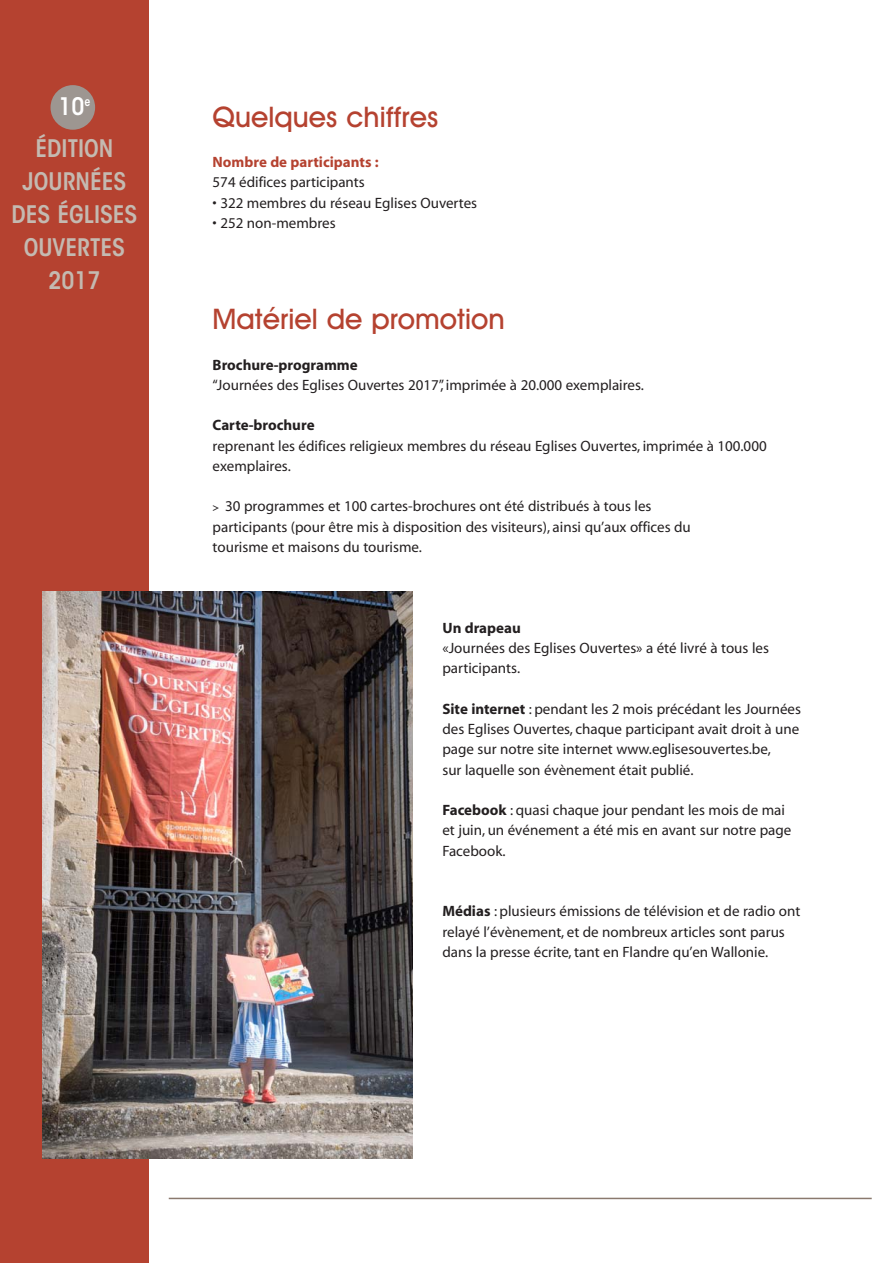
<style>
.page{position:relative;width:893px;height:1263px;background:#fff}
.page>*{position:absolute;margin:0;border:0;box-sizing:border-box;transform-origin:0 0}
.t1{font:500 28.5px "Avant Garde IT Cby BT";color:#b54230}
.t2{font:600 condensed 24px/33px "ITC Avant Garde Std";color:#c4bab1;text-align:center}
.t3{font:15px/20.2px "Myriad";color:#231f20}
.t4{font:700 15px "Myriad";color:#231f20}
.t5{font:700 15px "Myriad";color:#b54230}
.s1{color:#fff}
.s2{font-weight:700}
</style>
<div class="page">
<div style="left:0;top:0;width:149px;height:1263px;background:#b54230"></div>
<div style="left:51px;top:85px;width:44px;height:45px;background:#9d9691;border-radius:50%"></div>
<img style="left:43px;top:592px;width:369px;height:567px">
<hr style="left:169px;top:1198px;width:703px;height:1px;background:#8a796e">
<h2 class="t2" style="left:35px;top:86px;width:79px;line-height:41.5px"><span class="s1">10</span><sup>e<br></sup>ÉDITION</h2>
<h2 class="t2" style="left:11px;top:165px;width:127px">JOURNÉES<br>DES ÉGLISES<br>OUVERTES<br>2017</h2>
<h1 class="t1" style="left:213px;top:106px;width:227px">Quelques chiffres</h1>
<p class="t5" style="left:213px;top:156px;width:168px">Nombre de participants :</p>
<p class="t3" style="left:213px;top:173px;width:154px">574 édifices participants</p>
<p class="t3" style="left:213px;top:194px;width:266px">• 322 membres du réseau Eglises Ouvertes</p>
<p class="t3" style="left:213px;top:214px;width:125px">• 252 non-membres</p>
<h1 class="t1" style="left:213px;top:308px;width:294px">Matériel de promotion</h1>
<p class="t4" style="left:213px;top:359px;width:147px">Brochure-programme</p>
<p class="t3" style="left:213px;top:376px;width:433px">“Journées des Eglises Ouvertes 2017”, imprimée à 20.000 exemplaires.</p>
<p class="t4" style="left:213px;top:420px;width:103px">Carte-brochure</p>
<p class="t3" style="left:213px;top:437px;width:556px">reprenant les édifices religieux membres du réseau Eglises Ouvertes, imprimée à 100.000 exemplaires.</p>
<p class="t3" style="left:213px;top:497px;width:480px;text-indent:13px">30 programmes et 100 cartes-brochures ont été distribués à tous les participants (pour être mis à disposition des visiteurs), ainsi qu’aux offices du tourisme et maisons du tourisme.</p>
<p class="t4" style="left:442px;top:622px;width:80px">Un drapeau</p>
<p class="t3" style="left:442px;top:639px;width:328px">«Journées des Eglises Ouvertes» a été livré à tous les participants.</p>
<p class="t3" style="left:442px;top:700px;width:360px"><span class="s2">Site internet</span> : pendant les 2 mois précédant les Journées des Eglises Ouvertes, chaque participant avait droit à une page sur notre site internet www.eglisesouvertes.be,<br>sur laquelle son évènement était publié.</p>
<p class="t3" style="left:442px;top:801px;width:350px"><span class="s2">Facebook</span> : quasi chaque jour pendant les mois de mai et juin, un événement a été mis en avant sur notre page<br>Facebook.</p>
<p class="t3" style="left:442px;top:902px;width:359px"><span class="s2">Médias</span> : plusieurs émissions de télévision et de radio ont relayé l’évènement, et de nombreux articles sont parus dans la presse écrite, tant en Flandre qu’en Wallonie.</p>
</div>
